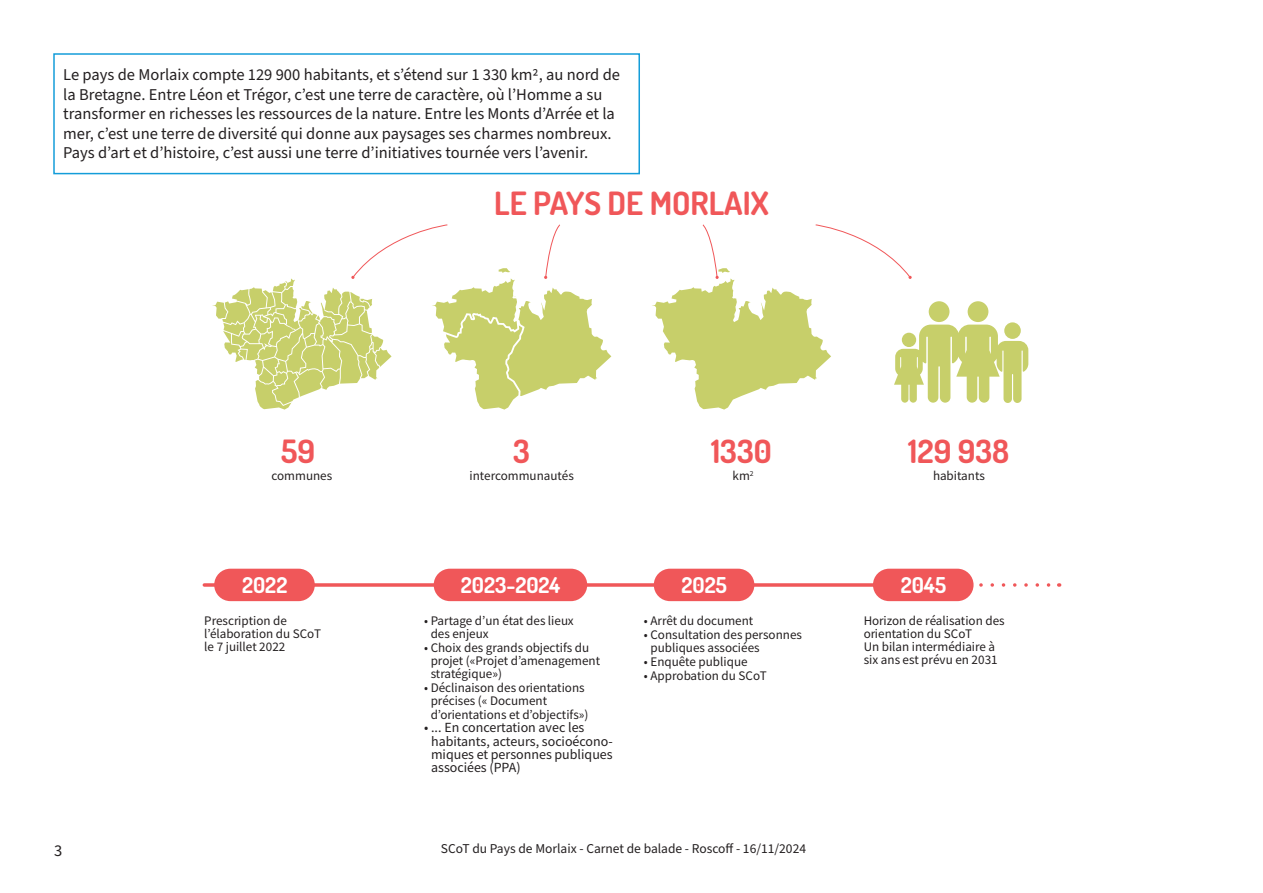
<style>
.page{position:relative;width:1263px;height:893px;background:#fff}
.page>*{position:absolute;margin:0;border:0;box-sizing:border-box;transform-origin:0 0}
.t1{font:32.1px "Dosis";color:#f05759}
.t2{font:21.9px "Dosis";color:#fff}
.t3{font:17.4px/19.6px "Source Sans Variable";color:#231f20}
.t4{font:16.5px/19.5px "Source Sans Pro";color:#231f20}
.t5{font:13.95px/13px "Source Sans Variable";color:#231f20}
.t6{font:13.5px "Source Sans Pro";color:#231f20}
.t7{font:13.05px/13px "Source Sans Variable";color:#231f20}
</style>
<div class="page">
<div style="left:53px;top:53px;width:587px;height:121px;border:2px solid #149dd9"></div>
<svg style="left:204px;top:583px;width:669px;height:4px"></svg>
<div style="left:214px;top:569px;width:101px;height:32px;background:#f05759;border-radius:16px"></div>
<div style="left:654px;top:569px;width:100px;height:32px;background:#f05759;border-radius:16px"></div>
<div style="left:873px;top:569px;width:100px;height:32px;background:#f05759;border-radius:16px"></div>
<div style="left:434px;top:569px;width:153px;height:32px;background:#f05759;border-radius:16px"></div>
<svg style="left:981px;top:583px;width:70px;height:4px"></svg>
<svg style="left:212px;top:224px;width:399px;height:186px"></svg>
<svg style="left:652px;top:224px;width:376px;height:186px"></svg>
<h3 class="t3" style="left:220px;top:57px;width:369px">il doit toutefois respecter les prérogatives qui lui sont dévolues par le Code de l’urbanisme et les lois nationales.</h3>
<p class="t4" style="left:63px;top:65px;width:558px">Le pays de Morlaix compte 129 900 habitants, et s’étend sur 1 330 km2, au nord de la Bretagne. Entre Léon et Trégor, c’est une terre de caractère, où l’Homme a su transformer en richesses les ressources de la nature. Entre les Monts d’Arrée et la mer, c’est une terre de diversité qui donne aux paysages ses charmes nombreux.<br>Pays d’art et d’histoire, c’est aussi une terre d’initiatives tournée vers l’avenir.</p>
<h1 class="t1" style="left:494px;top:181px;width:276px">LE PAYS DE MORLAIX</h1>
<h1 class="t1" style="left:281px;top:429px;width:35px">59</h1>
<h1 class="t1" style="left:513px;top:429px;width:18px">3</h1>
<h1 class="t1" style="left:711px;top:429px;width:62px">1330</h1>
<h1 class="t1" style="left:908px;top:429px;width:102px">129 938</h1>
<p class="t7" style="left:271px;top:469px;width:62px">communes</p>
<p class="t7" style="left:469px;top:469px;width:106px">intercommunautés</p>
<p class="t7" style="left:733px;top:469px;width:23px">km<sup>2</sup></p>
<p class="t7" style="left:933px;top:469px;width:53px">habitants</p>
<h2 class="t2" style="left:242px;top:569px;width:47px">2022</h2>
<h2 class="t2" style="left:461px;top:569px;width:101px">2023-2024</h2>
<h2 class="t2" style="left:682px;top:569px;width:47px">2025</h2>
<h2 class="t2" style="left:901px;top:569px;width:47px">2045</h2>
<p class="t7" style="left:204px;top:614px;width:118px">Prescription de l’élaboration du SCoT le 7 juillet 2022</p>
<p class="t7" style="left:431px;top:614px;width:145px;text-indent:-7px">• Partage d’un état des lieux des enjeux</p>
<p class="t7" style="left:431px;top:641px;width:171px;text-indent:-7px">• Choix des grands objectifs du projet («Projet d’amenagement stratégique»)</p>
<p class="t7" style="left:431px;top:681px;width:159px;text-indent:-7px">• Déclinaison des orientations précises (« Document d’orientations et d’objectifs»)</p>
<p class="t5" style="left:431px;top:721px;width:183px;text-indent:-7px">• ... En concertation avec les habitants, acteurs, socioécono&shy;miques et personnes publiques associées (PPA)</p>
<p class="t7" style="left:644px;top:614px;width:111px">• Arrêt du document</p>
<p class="t7" style="left:650px;top:628px;width:153px;text-indent:-7px">• Consultation des personnes publiques associées</p>
<p class="t7" style="left:644px;top:655px;width:105px">• Enquête publique</p>
<p class="t7" style="left:644px;top:669px;width:125px">• Approbation du SCoT</p>
<p class="t4" style="left:54px;top:841px;width:10px">3</p>
<p class="t6" style="left:441px;top:839px;width:367px">SCoT du Pays de Morlaix - Carnet de balade - Roscoff - 16/11/2024</p>
<p class="t7" style="left:864px;top:614px;width:143px">Horizon de réalisation des orientation du SCoT<br>Un bilan intermédiaire à six ans est prévu en 2031</p>
</div>
